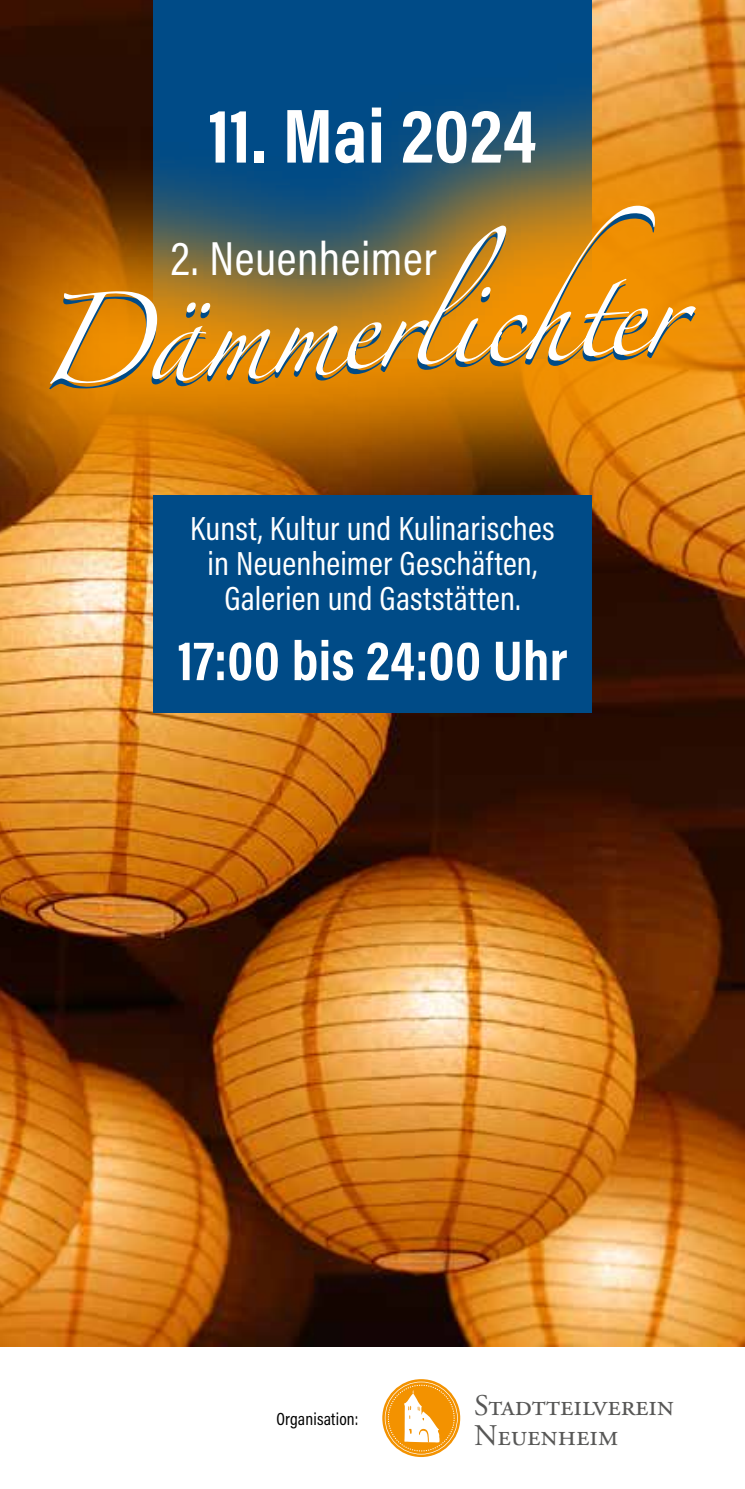
<style>
.page{position:relative;width:745px;height:1489px;background:#fff}
.page>*{position:absolute;margin:0;border:0;box-sizing:border-box;transform-origin:0 0}
.t1{font:700 77.5px "Acumin Pro Cond";letter-spacing:.005em;color:#fff}
.t2{font:700 56.75px "Acumin Pro Cond";letter-spacing:.005em;color:#fff}
.t3{font:48.25px "Acumin Pro Cond";letter-spacing:.015em;color:#fff}
.t4{font:33.75px/35px "Acumin Pro Cond";letter-spacing:.005em;color:#fff;text-align:center}
.t5{font:30px/30px "Adobe Garamond Pro";color:#575756}
.t6{font:17.75px "Acumin Pro Cond";letter-spacing:.01em;color:#000}
</style>
<div class="page">
<img style="left:0;top:0;width:744px;height:1346px">
<div style="left:153px;top:0;width:438px;height:358px;background:#004b87"></div>
<svg style="left:0;top:56px;width:744px;height:509px"></svg>
<svg style="left:49px;top:211px;width:645px;height:178px;background:#d68207"></svg>
<svg style="left:50px;top:206px;width:645px;height:178px;background:#b98631"></svg>
<div style="left:153px;top:495px;width:438px;height:217px;background:#004b87"></div>
<svg style="left:382px;top:1378px;width:78px;height:78px"></svg>
<svg style="left:384px;top:1381px;width:73px;height:73px"></svg>
<h1 class="t1" style="left:208px;top:85px;width:329px">11. Mai 2024</h1>
<h3 class="t3" style="left:171px;top:227px;width:267px">2. Neuenheimer</h3>
<p class="t4" style="left:190px;top:510px;width:366px">Kunst, Kultur und Kulinarisches in Neuenheimer Geschäften,<br>Galerien und Gaststätten.</p>
<h2 class="t2" style="left:177px;top:623px;width:391px">17:00 bis 24:00 Uhr</h2>
<p class="t6" style="left:276px;top:1406px;width:83px">Organisation:</p>
<p class="t5" style="left:473px;top:1391px;width:202px">Stadtteilverein<br>Neuenheim</p>
</div>
